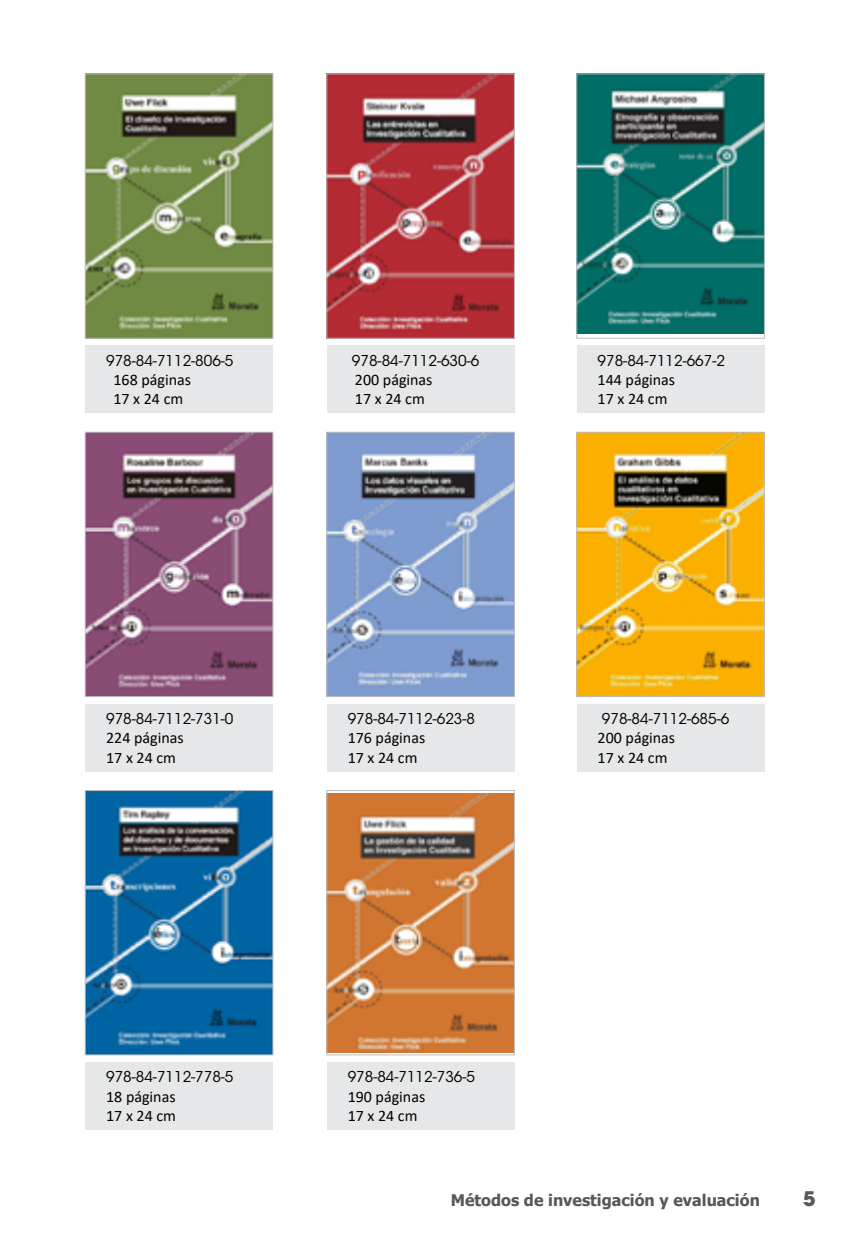
<style>
.page{position:relative;width:851px;height:1248px;background:#fff}
.page>*{position:absolute;margin:0;border:0;box-sizing:border-box;transform-origin:0 0}
.t1{font:700 20px "ITC Avant Garde Std";color:#58585b}
.t2{font:16px/19.2px "Calibri";color:#000}
.t3{font:700 16px "Tahoma";color:#58585b}
.t4{font:14.8px "ITC Avant Garde Std";color:#000}
</style>
<div class="page">
<img style="left:87px;top:76px;width:184px;height:260px">
<div style="left:85px;top:74px;width:188px;height:264px;border:1px solid #bcbec0"></div>
<div style="left:85px;top:346px;width:188px;height:67px;background:#e6e7e8"></div>
<img style="left:328px;top:76px;width:184px;height:260px">
<div style="left:326px;top:74px;width:188px;height:264px;border:1px solid #bcbec0"></div>
<div style="left:326px;top:346px;width:188px;height:67px;background:#e6e7e8"></div>
<img style="left:578px;top:76px;width:184px;height:257px">
<div style="left:576px;top:74px;width:188px;height:264px;border:1px solid #bcbec0"></div>
<div style="left:576px;top:346px;width:188px;height:67px;background:#e6e7e8"></div>
<img style="left:87px;top:434px;width:184px;height:260px">
<div style="left:85px;top:432px;width:188px;height:264px;border:1px solid #bcbec0"></div>
<div style="left:85px;top:704px;width:188px;height:67px;background:#e6e7e8"></div>
<img style="left:328px;top:434px;width:184px;height:260px">
<div style="left:326px;top:432px;width:188px;height:264px;border:1px solid #bcbec0"></div>
<div style="left:326px;top:704px;width:188px;height:67px;background:#e6e7e8"></div>
<img style="left:578px;top:434px;width:184px;height:260px">
<div style="left:576px;top:432px;width:188px;height:264px;border:1px solid #bcbec0"></div>
<div style="left:576px;top:704px;width:188px;height:67px;background:#e6e7e8"></div>
<img style="left:87px;top:792px;width:184px;height:260px">
<div style="left:85px;top:790px;width:188px;height:264px;border:1px solid #bcbec0"></div>
<div style="left:85px;top:1062px;width:188px;height:67px;background:#e6e7e8"></div>
<img style="left:328px;top:793px;width:184px;height:258px">
<div style="left:326px;top:790px;width:188px;height:264px;border:1px solid #bcbec0"></div>
<div style="left:326px;top:1062px;width:188px;height:67px;background:#e6e7e8"></div>
<p class="t4" style="left:106px;top:351px;width:129px">978-84-7112-806-5</p>
<p class="t2" style="left:113px;top:370px;width:79px">168 páginas<br>17 x 24 cm</p>
<p class="t4" style="left:352px;top:351px;width:129px">978-84-7112-630-6</p>
<p class="t2" style="left:355px;top:370px;width:79px">200 páginas<br>17 x 24 cm</p>
<p class="t4" style="left:597px;top:351px;width:129px">978-84-7112-667-2</p>
<p class="t2" style="left:597px;top:370px;width:79px">144 páginas<br>17 x 24 cm</p>
<p class="t4" style="left:106px;top:709px;width:129px">978-84-7112-731-0</p>
<p class="t2" style="left:106px;top:728px;width:79px">224 páginas<br>17 x 24 cm</p>
<p class="t4" style="left:347px;top:709px;width:129px">978-84-7112-623-8</p>
<p class="t2" style="left:347px;top:728px;width:79px">176 páginas<br>17 x 24 cm</p>
<p class="t4" style="left:601px;top:709px;width:129px">978-84-7112-685-6</p>
<p class="t2" style="left:597px;top:728px;width:79px">200 páginas<br>17 x 24 cm</p>
<p class="t4" style="left:106px;top:1068px;width:129px">978-84-7112-778-5</p>
<p class="t2" style="left:106px;top:1086px;width:71px">18 páginas<br>17 x 24 cm</p>
<p class="t4" style="left:347px;top:1068px;width:129px">978-84-7112-736-5</p>
<p class="t2" style="left:347px;top:1086px;width:79px">190 páginas<br>17 x 24 cm</p>
<p class="t3" style="left:450px;top:1188px;width:311px">Métodos de investigación y evaluación</p>
<h1 class="t1" style="left:803px;top:1185px;width:14px">5</h1>
</div>
